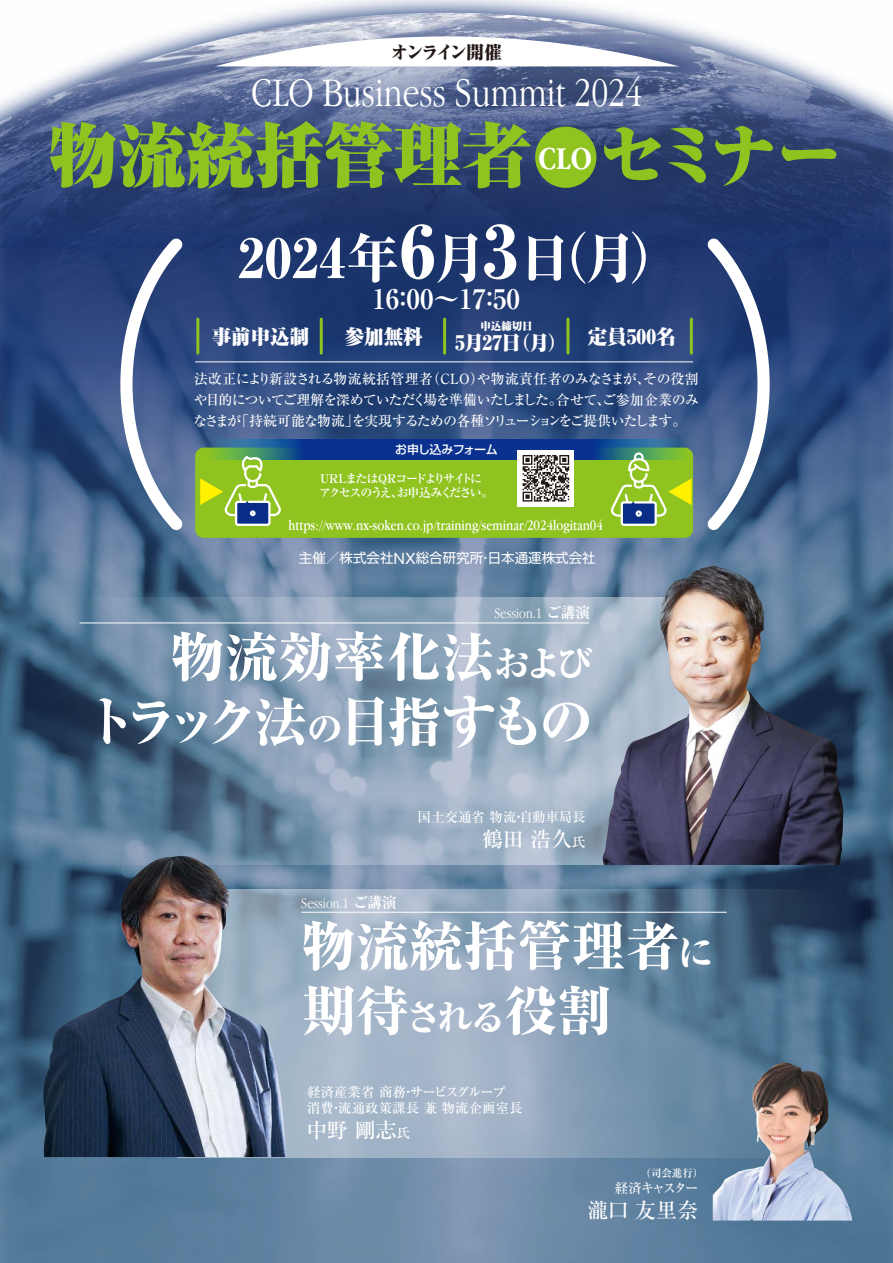
<style>
.page{position:relative;width:893px;height:1263px;background:#fff}
.page>*{position:absolute;margin:0;border:0;box-sizing:border-box;transform-origin:0 0}
.t1{font:900 69px "Ryumin Pro";color:#8fc31f}
.t2{font:800 54px/64.8px "Ryumin Pro";color:#fff}
.t3{font:800 54px/64.8px "Ryumin Pro";letter-spacing:-.085em;color:#fff;text-align:right}
.t4{font:300 42px "Apple Garamond";color:#fff}
.t5{font:700 33px "Apple Garamond";color:#fff}
.t6{font:700 27px "Ryumin Pro";color:#fff}
.t7{font:500 21px "Ryumin Pro";color:#fff}
.t8{font:900 19.5px "Ryumin Pro";color:#fff}
.t9{font:800 expanded 18px "Ryumin Pro";letter-spacing:-.15em;color:#221815}
.t10{font:15px "Apple Garamond";color:#fff}
.t11{font:300 15px "Apple Garamond";color:#fff}
.t12{font:500 13.95px/21px "Ryumin Pro";letter-spacing:-.07em;color:#fff;text-align:justify}
.t13{font:500 13.5px/16.2px "Ryumin Pro";color:#fff}
.t14{font:13.5px "Shin Go Pro";color:#fff}
.t15{font:500 13.5px "Ryumin Pro";letter-spacing:-.165em;color:#fff}
.t16{font:700 12px/14.4px "Ryumin Pro";letter-spacing:-.14em;color:#fff}
.t17{font:500 12px "Shin Go Pro";letter-spacing:-.055em;color:#fff}
.t18{font:700 10.5px "Ryumin Pro";color:#fff}
.t19{font:900 10.5px "Ryumin Pro";color:#fff}
.s1{font-size:72px}
.s2{font-family:"Gothic MB101 Pro"}
.s3{font-family:"Gothic MB101 Pro";font-size:14.1px}
.s4{font-family:"Ryumin Pro";font-weight:700;font-stretch:expanded}
.s5{font-size:36px}
.s6{font-size:13.5px}
</style>
<div class="page">
<img style="left:0;top:0;width:893px;height:207px">
<img style="left:0;top:207px;width:893px;height:1056px">
<div style="left:195px;top:448px;width:498px;height:90px;background:#8fc31f;border-radius:9px"></div>
<svg style="left:41px;top:598px;width:561px;height:267px;background:#7d96ad"></svg>
<svg style="left:286px;top:890px;width:564px;height:267px;background:#8099b0"></svg>
<svg style="left:114px;top:227px;width:80px;height:314px;background:#566d97"></svg>
<hr style="left:195px;top:361px;width:498px;height:1px;background:#fff">
<svg style="left:215px;top:36px;width:464px;height:30px"></svg>
<svg style="left:206px;top:439px;width:405px;height:21px;background:#14418c"></svg>
<div style="left:235px;top:501px;width:36px;height:25px;background:#0a2d88;border:2px solid #fff;border-radius:2px"></div>
<svg style="left:200px;top:455px;width:81px;height:62px"></svg>
<svg style="left:611px;top:227px;width:165px;height:314px"></svg>
<hr style="left:196px;top:319px;width:3px;height:34px;background:#8fc31f">
<hr style="left:320px;top:319px;width:3px;height:34px;background:#8fc31f">
<hr style="left:443px;top:319px;width:3px;height:34px;background:#8fc31f">
<hr style="left:566px;top:319px;width:3px;height:34px;background:#8fc31f">
<hr style="left:690px;top:319px;width:3px;height:34px;background:#8fc31f">
<div style="left:518px;top:450px;width:56px;height:56px;background:#fff"></div>
<svg style="left:523px;top:455px;width:46px;height:47px"></svg>
<img style="left:602px;top:565px;width:242px;height:300px">
<img style="left:39px;top:856px;width:247px;height:301px">
<img style="left:713px;top:1063px;width:139px;height:157px">
<hr style="left:80px;top:623px;width:509px;height:1px;background:#fff">
<hr style="left:301px;top:912px;width:426px;height:1px;background:#fff">
<p class="t9" style="left:390px;top:38px;width:113px">オンライン開催</p>
<h3 class="t4" style="left:251px;top:68px;width:392px">CLO Business Summit 2024</h3>
<h1 class="t1" style="left:48px;top:100px;width:797px">物流統括管理者●セミナー</h1>
<h3 class="t5" style="left:538px;top:140px;width:55px">CLO</h3>
<h2 class="t2" style="left:238px;top:221px;width:447px">2024年<span class="s1">6</span>月<span class="s1">3</span>日（月）</h2>
<h3 class="t6" style="left:372px;top:277px;width:149px">16：00～17：50</h3>
<p class="t19" style="left:480px;top:318px;width:54px">申込締切日</p>
<h3 class="t8" style="left:455px;top:327px;width:114px">5月27日（月）</h3>
<h3 class="t8" style="left:212px;top:321px;width:99px">事前申込制</h3>
<h3 class="t8" style="left:345px;top:321px;width:79px">参加無料</h3>
<h3 class="t8" style="left:588px;top:321px;width:89px">定員500名</h3>
<p class="t12" style="left:193px;top:367px;width:507px">法改正により新設される物流統括管理者（CLO）や物流責任者のみなさまが、その役割や目的についてご理解を深めていただく場を準備いたしました。合せて、ご参加企業のみなさまが「持続可能な物流」を実現するための各種ソリューションをご提供いたします。</p>
<p class="t17" style="left:395px;top:440px;width:104px">お申し込みフォーム</p>
<p class="t16" style="left:319px;top:470px;width:176px">URLまたはQRコードよりサイトにアクセスのうえ、お申込みください。</p>
<p class="t10" style="left:289px;top:516px;width:316px">https://www.nx-soken.co.jp/training/seminar/2024logitan04</p>
<p class="t14" style="left:299px;top:547px;width:298px">主催<span class="s2">／</span>株式会社<span class="s3">NX</span>総合研究所<span class="s2">・</span>日本通運株式会社</p>
<p class="t11" style="left:495px;top:605px;width:97px">Session.1 <span class="s4">ご講演</span></p>
<h2 class="t3" style="left:83px;top:620px;width:512px">物流効率化法<span class="s5">および<br></span>トラック法<span class="s5">の</span>目指すもの</h2>
<p class="t11" style="left:301px;top:894px;width:97px">Session.1 <span class="s4">ご講演</span></p>
<p class="t13" style="left:418px;top:808px;width:170px">国土交通省 物流・自動車局長</p>
<h3 class="t7" style="left:482px;top:823px;width:105px">鶴田 浩久<span class="s6">氏</span></h3>
<h2 class="t2" style="left:301px;top:909px;width:414px">物流統括管理者<span class="s5">に</span>期待<span class="s5">される</span>役割</h2>
<p class="t13" style="left:307px;top:1083px;width:217px">経済産業省 商務・サービスグループ消費・流通政策課長 兼 物流企画室長</p>
<h3 class="t7" style="left:306px;top:1114px;width:105px">中野 剛志<span class="s6">氏</span></h3>
<p class="t18" style="left:641px;top:1164px;width:64px">（司会進行）</p>
<p class="t15" style="left:615px;top:1177px;width:85px">経済キャスター</p>
<h3 class="t7" style="left:587px;top:1194px;width:112px">瀧口 友里奈</h3>
</div>
